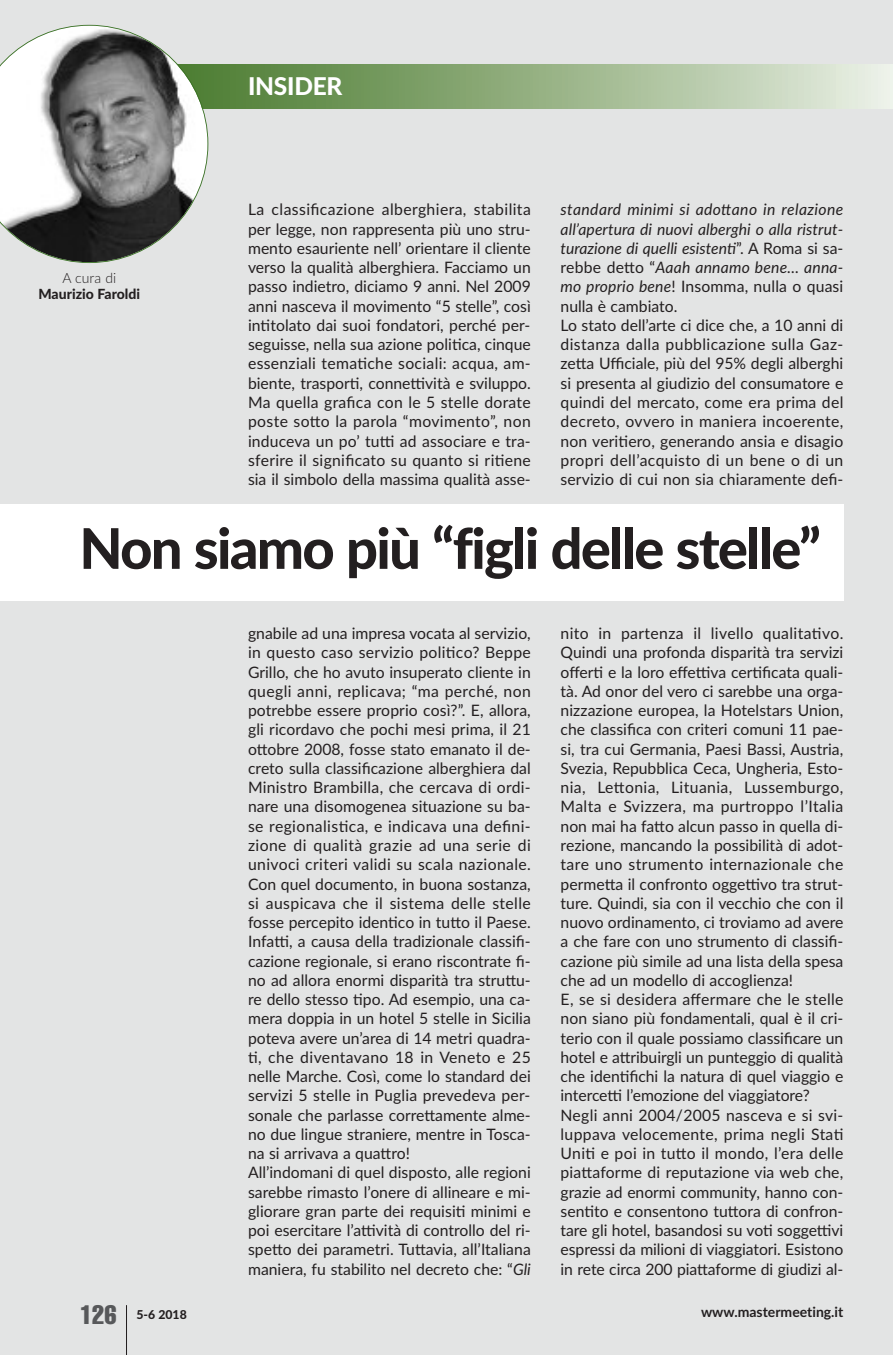
<style>
.page{position:relative;width:893px;height:1355px;background:#fff}
.page>*{position:absolute;margin:0;border:0;box-sizing:border-box;transform-origin:0 0}
.t1{font:800 56px "Lato";letter-spacing:-.03em;color:#231f20}
.t2{font:extra-condensed 26.25px "Helvetica";color:#57585a}
.t3{font:800 24.5px "Lato";letter-spacing:-.01em;color:#fff}
.t4{font:15.75px/19.2px "Lato";color:#231f20}
.t5{font:700 14px "Lato";color:#231f20}
.t6{font:800 14px "Lato";color:#231f20}
.t7{font:300 14px "Lato";color:#231f20}
.t8{font:800 12.25px "Lato";color:#231f20}
.s1{font-style:italic}
</style>
<div class="page">
<div style="left:0;top:0;width:893px;height:1354px;background:#e3e4e4"></div>
<hr style="left:126px;top:1305px;width:1px;height:49px;background:#231f20">
<svg style="left:208px;top:64px;width:685px;height:44px;background:#9ab589"></svg>
<svg style="left:0;top:25px;width:208px;height:238px"></svg>
<div style="left:0;top:504px;width:843px;height:96px;background:#fff"></div>
<p class="t7" style="left:62px;top:270px;width:55px">A cura di</p>
<p class="t6" style="left:39px;top:286px;width:103px">Maurizio Faroldi</p>
<h3 class="t3" style="left:248px;top:73px;width:96px">INSIDER</h3>
<p class="t4" style="left:248px;top:200px;width:284px;text-align:justify">La classificazione alberghiera, stabilita per legge, non rappresenta più uno stru&shy;mento esauriente nell’ orientare il cliente verso la qualità alberghiera. Facciamo un passo indietro, diciamo 9 anni. Nel 2009 anni nasceva il movimento “5 stelle”, così intitolato dai suoi fondatori, perché per&shy;seguisse, nella sua azione politica, cinque essenziali tematiche sociali: acqua, am&shy;biente, trasporti, connettività e sviluppo.<br>Ma quella grafica con le 5 stelle dorate poste sotto la parola “movimento”, non induceva un po’ tutti ad associare e tra&shy;sferire il significato su quanto si ritiene sia il simbolo della massima qualità asse-</p>
<p class="t4" style="left:561px;top:200px;width:284px"><span class="s1">standard minimi si adottano in relazione all’apertura di nuovi alberghi o alla ristrut&shy;turazione di quelli esistenti</span>”. A Roma si sa&shy;rebbe detto “<span class="s1">Aaah annamo bene... anna&shy;mo proprio bene</span>! Insomma, nulla o quasi nulla è cambiato.<br>Lo stato dell’arte ci dice che, a 10 anni di distanza dalla pubblicazione sulla Gaz&shy;zetta Ufficiale, più del 95% degli alberghi si presenta al giudizio del consumatore e quindi del mercato, come era prima del decreto, ovvero in maniera incoerente, non veritiero, generando ansia e disagio propri dell’acquisto di un bene o di un servizio di cui non sia chiaramente defi-</p>
<h1 class="t1" style="left:79px;top:516px;width:743px">Non siamo più “figli delle stelle”</h1>
<h2 class="t2" style="left:80px;top:1305px;width:38px">126</h2>
<p class="t4" style="left:248px;top:624px;width:284px">gnabile ad una impresa vocata al servizio, in questo caso servizio politico? Beppe Grillo, che ho avuto insuperato cliente in quegli anni, replicava; “ma perché, non potrebbe essere proprio così?”. E, allora, gli ricordavo che pochi mesi prima, il 21 ottobre 2008, fosse stato emanato il de&shy;creto sulla classificazione alberghiera dal Ministro Brambilla, che cercava di ordi&shy;nare una disomogenea situazione su ba&shy;se regionalistica, e indicava una defini&shy;zione di qualità grazie ad una serie di univoci criteri validi su scala nazionale.<br>Con quel documento, in buona sostanza, si auspicava che il sistema delle stelle fosse percepito identico in tutto il Paese.<br>Infatti, a causa della tradizionale classifi&shy;cazione regionale, si erano riscontrate fi&shy;no ad allora enormi disparità tra struttu&shy;re dello stesso tipo. Ad esempio, una ca&shy;mera doppia in un hotel 5 stelle in Sicilia poteva avere un’area di 14 metri quadra&shy;ti, che diventavano 18 in Veneto e 25 nelle Marche. Così, come lo standard dei servizi 5 stelle in Puglia prevedeva per&shy;sonale che parlasse correttamente alme&shy;no due lingue straniere, mentre in Tosca&shy;na si arrivava a quattro!<br>All’indomani di quel disposto, alle regioni sarebbe rimasto l’onere di allineare e mi&shy;gliorare gran parte dei requisiti minimi e poi esercitare l’attività di controllo del ri&shy;spetto dei parametri. Tuttavia, all’Italiana maniera, fu stabilito nel decreto che: “<span class="s1">Gli</span></p>
<p class="t4" style="left:561px;top:624px;width:284px">nito in partenza il livello qualitativo.<br>Quindi una profonda disparità tra servizi offerti e la loro effettiva certificata quali&shy;tà. Ad onor del vero ci sarebbe una orga&shy;nizzazione europea, la Hotelstars Union, che classifica con criteri comuni 11 pae&shy;si, tra cui Germania, Paesi Bassi, Austria, Svezia, Repubblica Ceca, Ungheria, Esto&shy;nia, Lettonia, Lituania, Lussemburgo, Malta e Svizzera, ma purtroppo l’Italia non mai ha fatto alcun passo in quella di&shy;rezione, mancando la possibilità di adot&shy;tare uno strumento internazionale che permetta il confronto oggettivo tra strut&shy;ture. Quindi, sia con il vecchio che con il nuovo ordinamento, ci troviamo ad avere a che fare con uno strumento di classifi&shy;cazione più simile ad una lista della spesa che ad un modello di accoglienza!<br>E, se si desidera affermare che le stelle non siano più fondamentali, qual è il cri&shy;terio con il quale possiamo classificare un hotel e attribuirgli un punteggio di qualità che identifichi la natura di quel viaggio e intercetti l’emozione del viaggiatore?<br>Negli anni 2004/2005 nasceva e si svi&shy;luppava velocemente, prima negli Stati Uniti e poi in tutto il mondo, l’era delle piattaforme di reputazione via web che, grazie ad enormi community, hanno con&shy;sentito e consentono tuttora di confron&shy;tare gli hotel, basandosi su voti soggettivi espressi da milioni di viaggiatori. Esistono in rete circa 200 piattaforme di giudizi al-</p>
<p class="t8" style="left:136px;top:1307px;width:52px">5-6 2018</p>
<p class="t5" style="left:701px;top:1303px;width:144px">www.mastermeeting.it</p>
</div>
